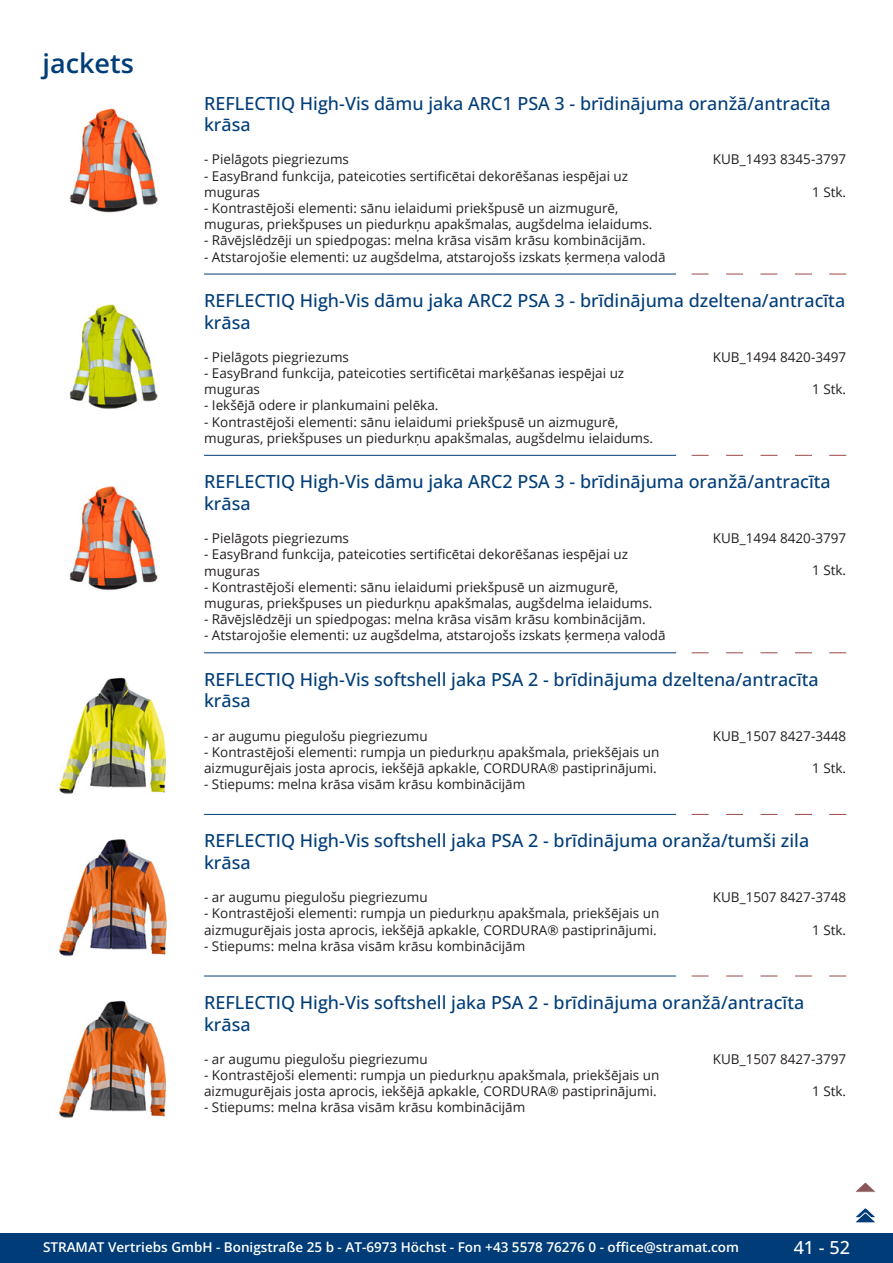
<style>
.page{position:relative;width:893px;height:1263px;background:#fff}
.page>*{position:absolute;margin:0;border:0;box-sizing:border-box;transform-origin:0 0}
.GruppeName{font:600 27px "Open Sans";color:#003d78}
.ArtikelName{font:500 18px/21.6px "Open Sans";color:#003d78}
.t1{font:500 18px "Open Sans";color:#fff}
.Beschreibung{font:13.5px/16.2px "Open Sans";color:#231f20}
.ArtikelNummer{font:13.5px "Open Sans";color:#231f20}
.t2{font:600 13.5px "Open Sans";color:#fff}
</style>
<div class="page">
<div style="left:0;top:1233px;width:893px;height:30px;background:#003d78"></div>
<img style="left:69px;top:108px;width:89px;height:105px">
<img style="left:69px;top:304px;width:89px;height:105px">
<svg style="left:692px;top:274px;width:17px;height:1px"></svg>
<svg style="left:726px;top:274px;width:17px;height:1px"></svg>
<svg style="left:760px;top:274px;width:17px;height:1px"></svg>
<svg style="left:795px;top:274px;width:17px;height:1px"></svg>
<svg style="left:829px;top:274px;width:17px;height:1px"></svg>
<hr style="left:204px;top:274px;width:472px;height:1px;background:#003d78">
<img style="left:69px;top:486px;width:89px;height:105px">
<svg style="left:692px;top:455px;width:17px;height:1px"></svg>
<svg style="left:726px;top:455px;width:17px;height:1px"></svg>
<svg style="left:760px;top:455px;width:17px;height:1px"></svg>
<svg style="left:795px;top:455px;width:17px;height:1px"></svg>
<svg style="left:829px;top:455px;width:17px;height:1px"></svg>
<hr style="left:204px;top:455px;width:472px;height:1px;background:#003d78">
<img style="left:58px;top:677px;width:108px;height:117px">
<svg style="left:692px;top:652px;width:17px;height:1px"></svg>
<svg style="left:726px;top:652px;width:17px;height:1px"></svg>
<svg style="left:760px;top:652px;width:17px;height:1px"></svg>
<svg style="left:795px;top:652px;width:17px;height:1px"></svg>
<svg style="left:829px;top:652px;width:17px;height:1px"></svg>
<hr style="left:204px;top:652px;width:472px;height:1px;background:#003d78">
<img style="left:58px;top:839px;width:109px;height:118px">
<svg style="left:692px;top:814px;width:17px;height:1px"></svg>
<svg style="left:726px;top:814px;width:17px;height:1px"></svg>
<svg style="left:760px;top:814px;width:17px;height:1px"></svg>
<svg style="left:795px;top:814px;width:17px;height:1px"></svg>
<svg style="left:829px;top:814px;width:17px;height:1px"></svg>
<hr style="left:204px;top:814px;width:472px;height:1px;background:#003d78">
<img style="left:59px;top:1000px;width:107px;height:118px">
<svg style="left:692px;top:976px;width:17px;height:1px"></svg>
<svg style="left:726px;top:976px;width:17px;height:1px"></svg>
<svg style="left:760px;top:976px;width:17px;height:1px"></svg>
<svg style="left:795px;top:976px;width:17px;height:1px"></svg>
<svg style="left:829px;top:976px;width:17px;height:1px"></svg>
<hr style="left:204px;top:976px;width:472px;height:1px;background:#003d78">
<svg style="left:856px;top:1183px;width:19px;height:9px"></svg>
<svg style="left:855px;top:1208px;width:21px;height:15px"></svg>
<p class="GruppeName" style="left:43px;top:44px;width:93px">jackets</p>
<p class="ArtikelName" style="left:204px;top:92px;width:628px">REFLECTIQ High-Vis dāmu jaka ARC1 PSA 3 - brīdinājuma oranžā/antracīta krāsa</p>
<p class="Beschreibung" style="left:204px;top:151px;width:146px">- Pielāgots piegriezums</p>
<p class="Beschreibung" style="left:204px;top:167px;width:426px">- EasyBrand funkcija, pateicoties sertificētai dekorēšanas iespējai uz muguras</p>
<p class="Beschreibung" style="left:204px;top:200px;width:450px">- Kontrastējoši elementi: sānu ielaidumi priekšpusē un aizmugurē, muguras, priekšpuses un piedurkņu apakšmalas, augšdelma ielaidums.</p>
<p class="Beschreibung" style="left:204px;top:232px;width:443px">- Rāvējslēdzēji un spiedpogas: melna krāsa visām krāsu kombinācijām.</p>
<p class="Beschreibung" style="left:204px;top:248px;width:463px">- Atstarojošie elementi: uz augšdelma, atstarojošs izskats ķermeņa valodā</p>
<p class="ArtikelNummer" style="left:713px;top:150px;width:135px">KUB_1493 8345-3797</p>
<p class="ArtikelNummer" style="left:812px;top:182px;width:36px">1 Stk.</p>
<p class="ArtikelName" style="left:204px;top:289px;width:643px">REFLECTIQ High-Vis dāmu jaka ARC2 PSA 3 - brīdinājuma dzeltena/antracīta krāsa</p>
<p class="Beschreibung" style="left:204px;top:348px;width:146px">- Pielāgots piegriezums</p>
<p class="Beschreibung" style="left:204px;top:365px;width:422px">- EasyBrand funkcija, pateicoties sertificētai marķēšanas iespējai uz muguras</p>
<p class="Beschreibung" style="left:204px;top:397px;width:236px">- Iekšējā odere ir plankumaini pelēka.</p>
<p class="Beschreibung" style="left:204px;top:413px;width:451px">- Kontrastējoši elementi: sānu ielaidumi priekšpusē un aizmugurē, muguras, priekšpuses un piedurkņu apakšmalas, augšdelmu ielaidums.</p>
<p class="ArtikelNummer" style="left:713px;top:348px;width:135px">KUB_1494 8420-3497</p>
<p class="ArtikelNummer" style="left:812px;top:380px;width:36px">1 Stk.</p>
<p class="ArtikelName" style="left:204px;top:471px;width:628px">REFLECTIQ High-Vis dāmu jaka ARC2 PSA 3 - brīdinājuma oranžā/antracīta krāsa</p>
<p class="Beschreibung" style="left:204px;top:530px;width:146px">- Pielāgots piegriezums</p>
<p class="Beschreibung" style="left:204px;top:546px;width:426px">- EasyBrand funkcija, pateicoties sertificētai dekorēšanas iespējai uz muguras</p>
<p class="Beschreibung" style="left:204px;top:578px;width:450px">- Kontrastējoši elementi: sānu ielaidumi priekšpusē un aizmugurē, muguras, priekšpuses un piedurkņu apakšmalas, augšdelma ielaidums.</p>
<p class="Beschreibung" style="left:204px;top:611px;width:443px">- Rāvējslēdzēji un spiedpogas: melna krāsa visām krāsu kombinācijām.</p>
<p class="Beschreibung" style="left:204px;top:627px;width:463px">- Atstarojošie elementi: uz augšdelma, atstarojošs izskats ķermeņa valodā</p>
<p class="ArtikelNummer" style="left:713px;top:529px;width:135px">KUB_1494 8420-3797</p>
<p class="ArtikelNummer" style="left:812px;top:561px;width:36px">1 Stk.</p>
<p class="ArtikelName" style="left:204px;top:668px;width:616px">REFLECTIQ High-Vis softshell jaka PSA 2 - brīdinājuma dzeltena/antracīta krāsa</p>
<p class="Beschreibung" style="left:204px;top:727px;width:225px">- ar augumu piegulošu piegriezumu</p>
<p class="Beschreibung" style="left:204px;top:743px;width:457px">- Kontrastējoši elementi: rumpja un piedurkņu apakšmala, priekšējais un aizmugurējais josta aprocis, iekšējā apkakle, CORDURA® pastiprinājumi.</p>
<p class="Beschreibung" style="left:204px;top:776px;width:323px">- Stiepums: melna krāsa visām krāsu kombinācijām</p>
<p class="ArtikelNummer" style="left:713px;top:726px;width:135px">KUB_1507 8427-3448</p>
<p class="ArtikelNummer" style="left:812px;top:759px;width:36px">1 Stk.</p>
<p class="ArtikelName" style="left:204px;top:830px;width:607px">REFLECTIQ High-Vis softshell jaka PSA 2 - brīdinājuma oranža/tumši zila krāsa</p>
<p class="Beschreibung" style="left:204px;top:889px;width:225px">- ar augumu piegulošu piegriezumu</p>
<p class="Beschreibung" style="left:204px;top:905px;width:457px">- Kontrastējoši elementi: rumpja un piedurkņu apakšmala, priekšējais un aizmugurējais josta aprocis, iekšējā apkakle, CORDURA® pastiprinājumi.</p>
<p class="Beschreibung" style="left:204px;top:937px;width:323px">- Stiepums: melna krāsa visām krāsu kombinācijām</p>
<p class="ArtikelNummer" style="left:713px;top:888px;width:135px">KUB_1507 8427-3748</p>
<p class="ArtikelNummer" style="left:812px;top:920px;width:36px">1 Stk.</p>
<p class="ArtikelName" style="left:204px;top:991px;width:602px">REFLECTIQ High-Vis softshell jaka PSA 2 - brīdinājuma oranžā/antracīta krāsa</p>
<p class="Beschreibung" style="left:204px;top:1050px;width:225px">- ar augumu piegulošu piegriezumu</p>
<p class="Beschreibung" style="left:204px;top:1067px;width:457px">- Kontrastējoši elementi: rumpja un piedurkņu apakšmala, priekšējais un aizmugurējais josta aprocis, iekšējā apkakle, CORDURA® pastiprinājumi.</p>
<p class="Beschreibung" style="left:204px;top:1099px;width:323px">- Stiepums: melna krāsa visām krāsu kombinācijām</p>
<p class="ArtikelNummer" style="left:713px;top:1049px;width:135px">KUB_1507 8427-3797</p>
<p class="ArtikelNummer" style="left:812px;top:1082px;width:36px">1 Stk.</p>
<p class="t2" style="left:43px;top:1238px;width:698px">STRAMAT Vertriebs GmbH - Bonigstraße 25 b - AT-6973 Höchst - Fon +43 5578 76276 0 - office@stramat.com</p>
<h2 class="t1" style="left:794px;top:1234px;width:58px">41 - 52</h2>
</div>
